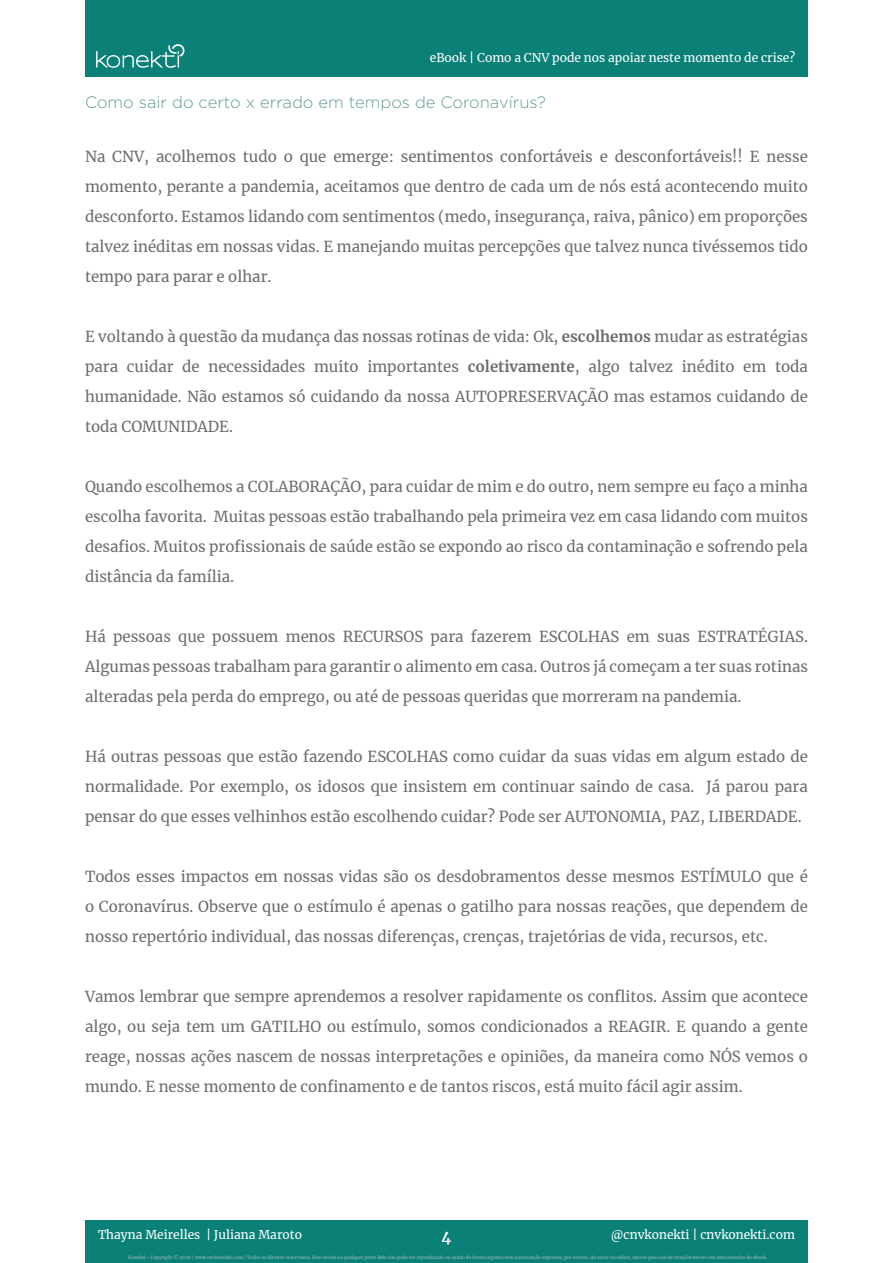
<style>
.page{position:relative;width:893px;height:1263px;background:#fff}
.page>*{position:absolute;margin:0;border:0;box-sizing:border-box;transform-origin:0 0}
.t1{font:300 16.5px "Gotham";color:#659b96}
.t2{font:15px/30px "Merriweather";color:#6c6d70}
.t3{font:700 15px "Merriweather";color:#6c6d70}
.t4{font:700 15px "Merriweather";color:#fff}
.t5{font:12px "Merriweather";color:#fff}
.t6{font:4.5px "Merriweather";color:#a3bdbc}
.s1{font-weight:700}
.s2{font-weight:400}
</style>
<div class="page">
<div style="left:85px;top:1221px;width:723px;height:42px;background:#0a8077"></div>
<div style="left:85px;top:0;width:723px;height:76px;background:#0a8077"></div>
<svg style="left:96px;top:44px;width:89px;height:24px"></svg>
<p class="t5" style="left:430px;top:50px;width:367px">eBook | Como a CNV pode nos apoiar neste momento de crise?</p>
<p class="t1" style="left:85px;top:93px;width:462px">Como sair do certo x errado em tempos de Coronavírus?</p>
<p class="t2" style="left:500px;top:141px;width:94px">confortáveis</p>
<p class="t2" style="left:615px;top:141px;width:130px">desconfortáveis!!</p>
<p class="t2" style="left:156px;top:141px;width:81px">acolhemos</p>
<p class="t2" style="left:243px;top:141px;width:36px">tudo</p>
<p class="t2" style="left:401px;top:141px;width:94px">sentimentos</p>
<p class="t2" style="left:112px;top:141px;width:38px">CNV,</p>
<p class="t2" style="left:85px;top:141px;width:724px">Na<br>momento, perante a pandemia, aceitamos que dentro de cada um de nós está acontecendo muito desconforto. Estamos lidando com sentimentos (medo, insegurança, raiva, pânico) em proporções talvez inéditas em nossas vidas E. manejando muitas percepções que talvez nunca tivéssemos tido tempo para parar e olhar.</p>
<p class="t2" style="left:750px;top:141px;width:11px">E</p>
<p class="t2" style="left:333px;top:141px;width:62px">emerge:</p>
<p class="t2" style="left:284px;top:141px;width:11px">o</p>
<p class="t2" style="left:300px;top:141px;width:28px">que</p>
<p class="t2" style="left:600px;top:141px;width:10px">e</p>
<p class="t2" style="left:766px;top:141px;width:43px">nesse</p>
<p class="t2" style="left:85px;top:321px;width:724px;text-align:right">E voltando à questão da mudança das nossas rotinas de vida: Ok, <span class="s1">escolhemos</span> mudar as estratégias toda</p>
<p class="t2" style="left:682px;top:351px;width:54px">inédito</p>
<p class="t3" style="left:468px;top:356px;width:114px">coletivamente<span class="s2">,</span></p>
<p class="t2" style="left:127px;top:351px;width:48px">cuidar</p>
<p class="t2" style="left:182px;top:351px;width:19px">de</p>
<p class="t2" style="left:208px;top:351px;width:98px">necessidades</p>
<p class="t2" style="left:588px;top:351px;width:33px">algo</p>
<p class="t2" style="left:629px;top:351px;width:46px">talvez</p>
<p class="t2" style="left:314px;top:351px;width:46px">muito</p>
<p class="t2" style="left:367px;top:351px;width:93px">importantes</p>
<p class="t2" style="left:85px;top:351px;width:724px">para<br>humanidade. Não estamos só cuidando da nossa AUTOPRESERVAÇÃO mas estamos cuidando de toda COMUNIDADE.</p>
<p class="t2" style="left:743px;top:351px;width:25px">em</p>
<p class="t2" style="left:85px;top:471px;width:724px;text-align:right">Quando escolhemos a COLABORAÇÃO, para cuidar de mim e do outro, nem sempre eu faço a minha<br>Muitas pessoas estão trabalhando pela primeira vez em casa lidando com muitos</p>
<p class="t2" style="left:85px;top:501px;width:724px">escolha favorita.<br>desafios. Muitos profissionais de saúde estão se expondo ao risco da contaminação e sofrendo pela distância da família.</p>
<p class="t2" style="left:697px;top:621px;width:112px">ESTRATÉGIAS.</p>
<p class="t2" style="left:85px;top:621px;width:724px">Há<br>Algumas pessoas trabalham para garantir o alimento em casa. Outros já começam a ter suas rotinas alteradas pela perda do emprego, ou até de pessoas queridas que morreram na pandemia.</p>
<p class="t2" style="left:471px;top:621px;width:62px">fazerem</p>
<p class="t2" style="left:343px;top:621px;width:82px">RECURSOS</p>
<p class="t2" style="left:539px;top:621px;width:82px">ESCOLHAS</p>
<p class="t2" style="left:113px;top:621px;width:59px">pessoas</p>
<p class="t2" style="left:178px;top:621px;width:28px">que</p>
<p class="t2" style="left:212px;top:621px;width:68px">possuem</p>
<p class="t2" style="left:286px;top:621px;width:51px">menos</p>
<p class="t2" style="left:430px;top:621px;width:35px">para</p>
<p class="t2" style="left:627px;top:621px;width:25px">em</p>
<p class="t2" style="left:657px;top:621px;width:35px">suas</p>
<p class="t2" style="left:85px;top:741px;width:724px;text-align:right">Há outras pessoas que estão fazendo ESCOLHAS como cuidar da suas vidas em algum estado de<br>Já parou para</p>
<p class="t2" style="left:85px;top:771px;width:718px">normalidade. Por exemplo, os idosos que insistem em continuar saindo de casa.<br>pensar do que esses velhinhos estão escolhendo cuidar? Pode ser AUTONOMIA, PAZ, LIBERDADE.</p>
<p class="t2" style="left:85px;top:861px;width:724px;text-align:justify">Todos esses impactos em nossas vidas são os desdobramentos desse mesmos ESTÍMULO que é o Coronavírus. Observe que o estímulo é apenas o gatilho para nossas reações, que dependem de nosso repertório individual, das nossas diferenças, crenças, trajetórias de vida, recursos, etc.</p>
<p class="t2" style="left:85px;top:981px;width:724px;text-align:justify">Vamos lembrar que sempre aprendemos a resolver rapidamente os conflitos. Assim que acontece algo, ou seja tem um GATILHO ou estímulo, somos condicionados a REAGIR E. quando a gente reage, nossas ações nascem de nossas interpretações e opiniões, da maneira como NÓS vemos o mundo E. nesse momento de confinamento e de tantos riscos, está muito fácil agir assim.</p>
<p class="t5" style="left:206px;top:1226px;width:97px">| Juliana Maroto</p>
<p class="t5" style="left:611px;top:1226px;width:186px">@cnvkonekti | cnvkonekti.com</p>
<p class="t5" style="left:98px;top:1226px;width:104px">Thayna Meirelles</p>
<p class="t6" style="left:128px;top:1254px;width:641px">Konekti - Copyright © 2020 | www.cnvkonekti.com | Todos os direitos reservados. Este ebook ou qualquer parte dele não pode ser reproduzido ou usado de forma alguma sem autorização expressa, por escrito, do autor ou editor, exceto pelo uso de citações breves em uma resenha do ebook.</p>
<p class="t4" style="left:441px;top:1226px;width:11px">4</p>
</div>
